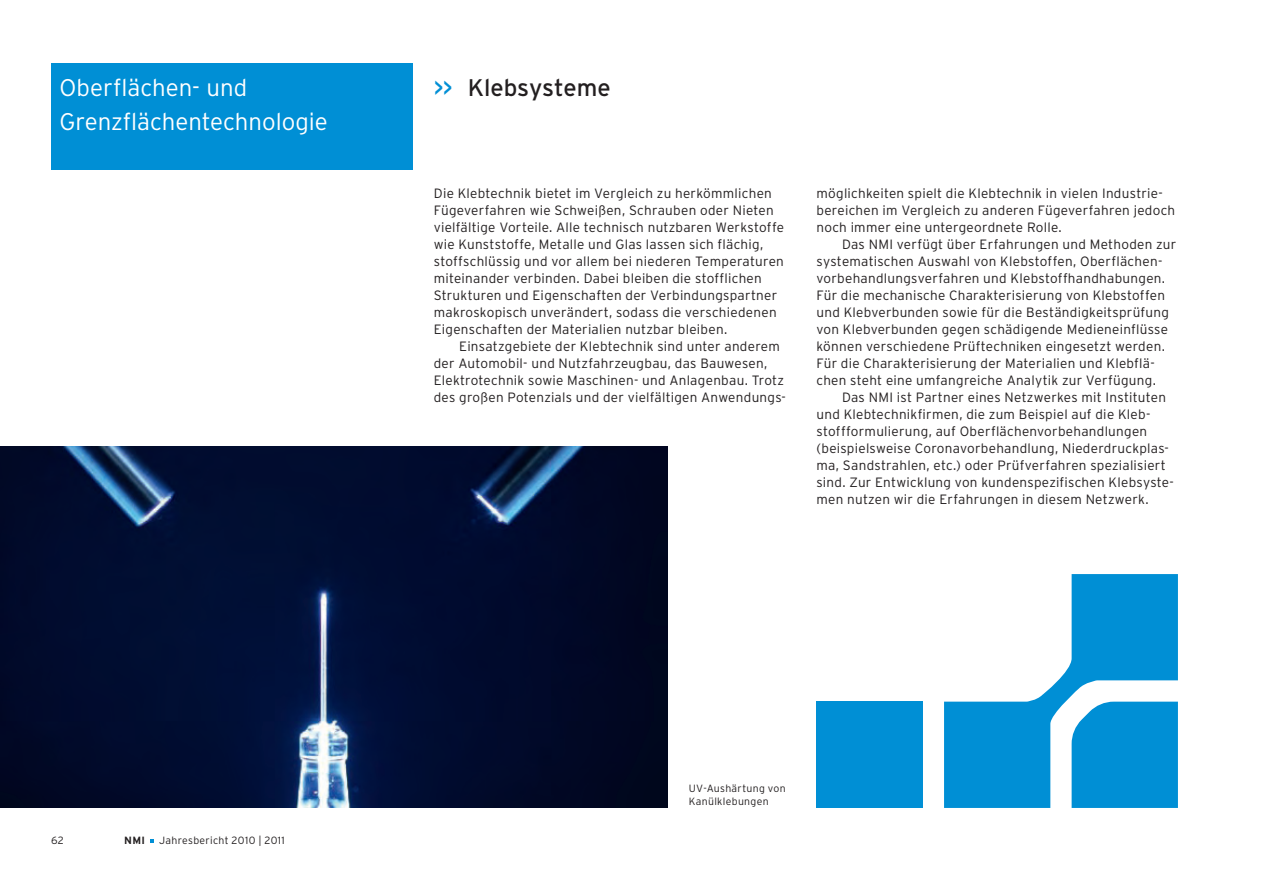
<style>
.page{position:relative;width:1263px;height:893px;background:#fff}
.page>*{position:absolute;margin:0;border:0;box-sizing:border-box;transform-origin:0 0}
.t1{font:300 24px/34px "Interstate SCW";color:#fff}
.t2{font:24px "Interstate SCW";color:#231f20}
.t3{font:300 13.5px/17px "Interstate SCW";letter-spacing:.02em;color:#231f20}
.t4{font:300 10.5px/12.8px "Interstate SCW";letter-spacing:.03em;color:#231f20}
.t5{font:700 10.5px "Interstate SCW";color:#231f20}
.s1{color:#008fd5}
</style>
<div class="page">
<img style="left:0;top:446px;width:668px;height:362px">
<svg style="left:944px;top:574px;width:234px;height:234px;fill:#008fd5"></svg>
<div style="left:816px;top:702px;width:107px;height:106px;background:#008fd5"></div>
<svg style="left:150px;top:839px;width:4px;height:3px"></svg>
<div style="left:51px;top:64px;width:361px;height:106px;background:#008fd5"></div>
<h1 class="t1" style="left:60px;top:70px;width:270px">Oberflächen- und<br>Grenzflächentechnologie</h1>
<h1 class="t2" style="left:434px;top:74px;width:179px"><span class="s1">&gt;&gt;</span> Klebsysteme</h1>
<p class="t3" style="left:434px;top:184px;width:352px">Die Klebtechnik bietet im Vergleich zu herkömmlichen Fügeverfahren wie Schweißen, Schrauben oder Nieten vielfältige Vorteile. Alle technisch nutzbaren Werkstoffe wie Kunststoffe, Metalle und Glas lassen sich flächig, stoffschlüssig und vor allem bei niederen Temperaturen miteinander verbinden. Dabei bleiben die stofflichen Strukturen und Eigenschaften der Verbindungspartner makroskopisch unverändert, sodass die verschiedenen Eigenschaften der Materialien nutzbar bleiben.</p>
<p class="t3" style="left:434px;top:337px;width:354px;text-indent:26px">Einsatzgebiete der Klebtechnik sind unter anderem der Automobil- und Nutzfahrzeugbau, das Bauwesen, Elektrotechnik sowie Maschinen- und Anlagenbau. Trotz des großen Potenzials und der vielfältigen Anwendungs-</p>
<p class="t3" style="left:816px;top:184px;width:360px">möglichkeiten spielt die Klebtechnik in vielen Industrie&shy;bereichen im Vergleich zu anderen Fügeverfahren jedoch noch immer eine untergeordnete Rolle.</p>
<p class="t3" style="left:816px;top:235px;width:361px;text-indent:26px">Das NMI verfügt über Erfahrungen und Methoden zur systematischen Auswahl von Klebstoffen, Oberflächen&shy;vorbehandlungsverfahren und Klebstoffhandhabungen.<br>Für die mechanische Charakterisierung von Klebstoffen und Klebverbunden sowie für die Beständigkeitsprüfung von Klebverbunden gegen schädigende Medieneinflüsse können verschiedene Prüftechniken eingesetzt werden.<br>Für die Charakterisierung der Materialien und Klebflä&shy;chen steht eine umfangreiche Analytik zur Verfügung.</p>
<p class="t3" style="left:816px;top:388px;width:359px;text-indent:26px">Das NMI ist Partner eines Netzwerkes mit Instituten und Klebtechnikfirmen, die zum Beispiel auf die Kleb&shy;stoffformulierung, auf Oberflächenvorbehandlungen (beispielsweise Coronavorbehandlung, Niederdruckplas&shy;ma, Sandstrahlen, etc.) oder Prüfverfahren spezialisiert sind. Zur Entwicklung von kundenspezifischen Klebsyste&shy;men nutzen wir die Erfahrungen in diesem Netzwerk.</p>
<p class="t4" style="left:51px;top:834px;width:14px">62</p>
<p class="t5" style="left:124px;top:834px;width:22px">NMI</p>
<p class="t4" style="left:159px;top:834px;width:127px">Jahresbericht 2010 | 2011</p>
<p class="t4" style="left:689px;top:782px;width:98px">UV-Aushärtung von<br>Kanülklebungen</p>
</div>
